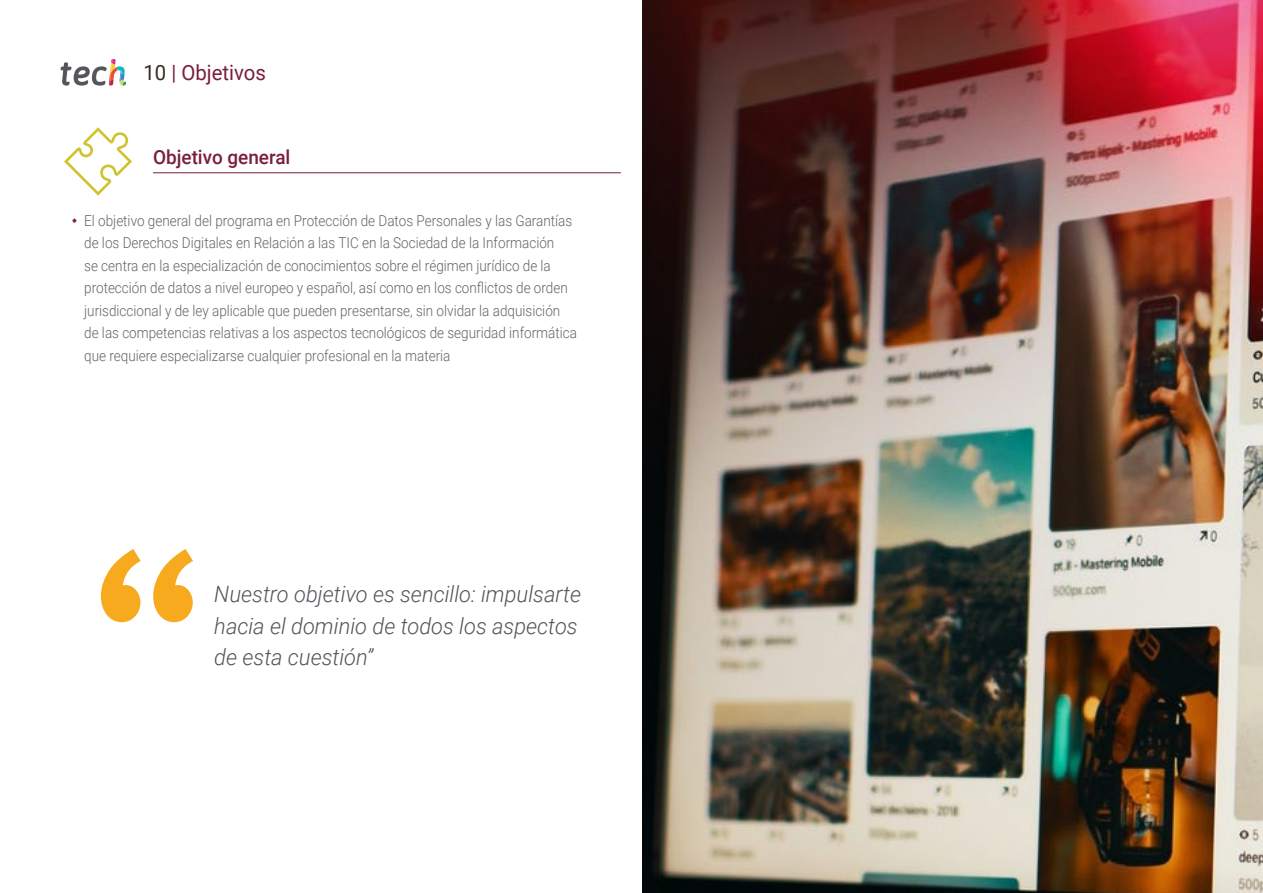
<style>
.page{position:relative;width:1263px;height:893px;background:#fff}
.page>*{position:absolute;margin:0;border:0;box-sizing:border-box;transform-origin:0 0}
.t1{font:italic 300 22.5px/31.5px "Roboto";color:#52555b}
.t2{font:21px "Roboto";color:#791e3c}
.t3{font:500 19.5px "Roboto";color:#791e3c}
.t4{font:300 15px/22.5px "Roboto";color:#61646a;scale:.9 1}
.s1{color:#312e20}
</style>
<div class="page">
<hr style="left:153px;top:172px;width:468px;height:1px;background:#791e3c">
<svg style="left:64px;top:127px;width:68px;height:69px"></svg>
<svg style="left:61px;top:59px;width:65px;height:27px"></svg>
<img style="left:642px;top:0;width:621px;height:893px">
<svg style="left:101px;top:549px;width:92px;height:73px"></svg>
<h2 class="t2" style="left:144px;top:57px;width:124px"><span class="s1">10</span> | Objetivos</h2>
<h3 class="t3" style="left:153px;top:144px;width:139px">Objetivo general</h3>
<p class="t4" style="left:84px;top:209px;width:549px">El objetivo general del programa en Protección de Datos Personales y las Garantías de los Derechos Digitales en Relación a las TIC en la Sociedad de la Información<br>se centra en la especialización de conocimientos sobre el régimen jurídico de la protección de datos a nivel europeo y español, así como en los conflictos de orden jurisdiccional y de ley aplicable que pueden presentarse, sin olvidar la adquisición de las competencias relativas a los aspectos tecnológicos de seguridad informática que requiere especializarse cualquier profesional en la materia</p>
<h1 class="t1" style="left:214px;top:578px;width:368px">Nuestro objetivo es sencillo: impulsarte hacia el dominio de todos los aspectos de esta cuestión”</h1>
</div>
